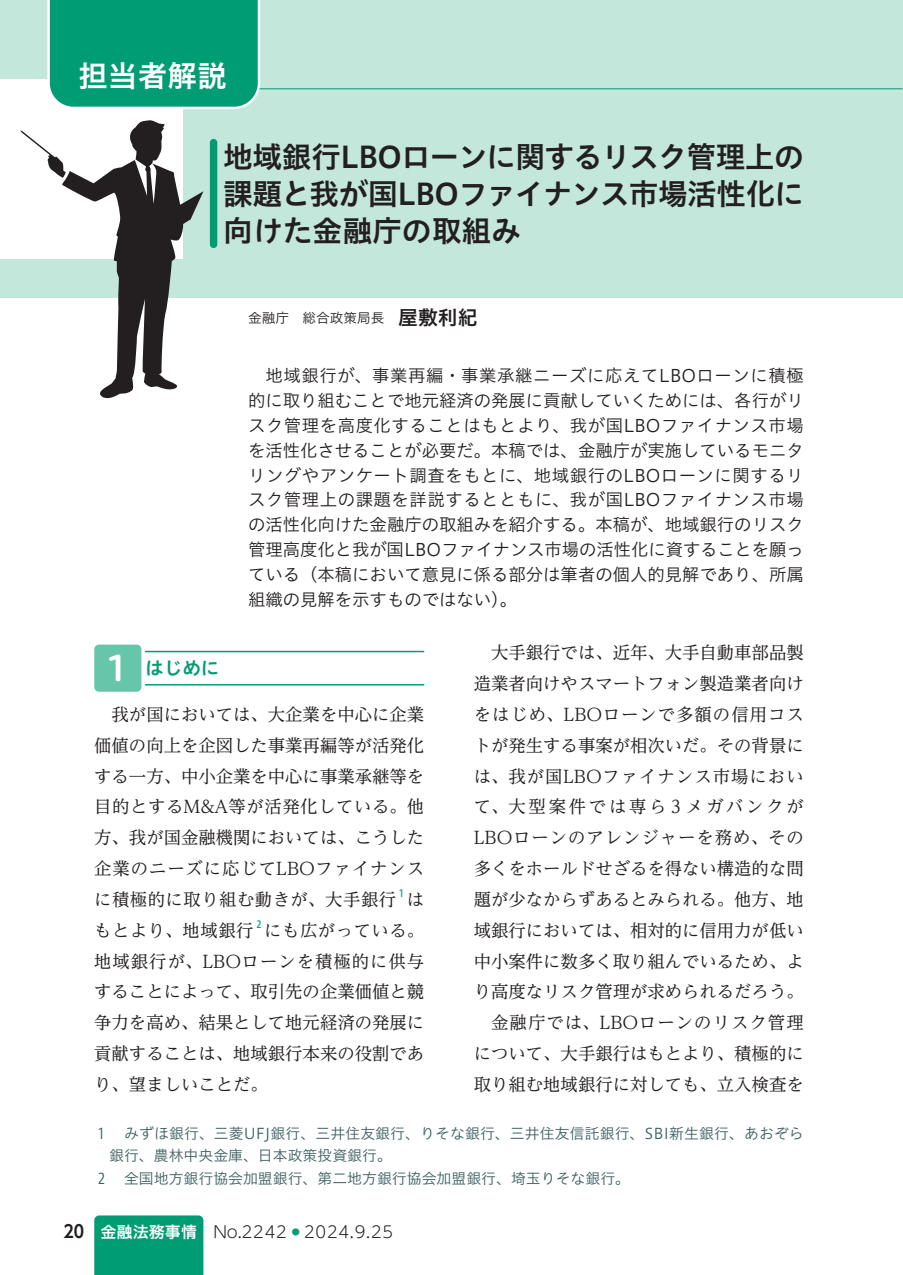
<style>
.page{position:relative;width:903px;height:1275px;background:#fff}
.page>*{position:absolute;margin:0;border:0;box-sizing:border-box;transform-origin:0 0}
.t1{font:29.75px/37.3px "Hiragino UD Sans Std N W6";letter-spacing:-.025em;color:#231f20;text-align:justify}
.t2{font:29.75px "Hiragino UD Sans Std W6";color:#fff}
.t3{font:18.55px "Hiragino UD Sans Std N W6";color:#009c74}
.t4{font:17.32px/30.8px "UD Reimin Pr 6 N";color:#231f20;text-align:justify}
.t5{font:17.32px/24.8px "Hiragino UD Sans Std N W3";color:#231f20;text-align:justify}
.t6{font:17.32px "UD Reimin Pr 6 N";letter-spacing:.03em;color:#231f20}
.t7{font:300 16.1px "UD Shin M Go Pr 6 N";letter-spacing:.05em;color:#231f20}
.t8{font:14.88px "Hiragino UD Sans Std N W3";color:#3e5f61}
.t9{font:13.65px "Hiragino UD Sans Std N W3";color:#231f20}
.t10{font:10.15px "Hiragino UD Sans Std N W5";color:#009c74}
.s1{font-family:"Hiragino UD Sans Std N W6";font-size:19.78px}
.s2{font-family:"Hiragino UD Sans R Std N W6";font-size:34.65px;color:#fff}
.s3{font-family:"UD Shin Go C Oeiz Pr 6 N De B";font-weight:400;font-size:17.32px}
.s4{font-family:"Hiragino UD Sans Std N W6";font-weight:400;color:#fff}
</style>
<div class="page">
<div style="left:0;top:0;width:902px;height:298px;background:#c4e7db"></div>
<div style="left:0;top:80px;width:182px;height:179px;background:#fff"></div>
<svg style="left:20px;top:120px;width:183px;height:279px"></svg>
<hr style="left:233px;top:88px;width:669px;height:1px;background:#009c74">
<div style="left:210px;top:139px;width:7px;height:109px;background:#009c74;border-radius:4px"></div>
<svg style="left:46px;top:0;width:215px;height:110px;background:#0fa17c"></svg>
<hr style="left:145px;top:651px;width:279px;height:1px;background:#009c74">
<hr style="left:145px;top:684px;width:279px;height:1px;background:#009c74">
<div style="left:94px;top:645px;width:47px;height:47px;background:#67c5a9;border-radius:5px"></div>
<div style="left:94px;top:1215px;width:109px;height:60px;background:#009c74"></div>
<h1 class="t2" style="left:78px;top:53px;width:150px">担当者解説</h1>
<h1 class="t1" style="left:223px;top:136px;width:583px">地域銀行LBOローンに関するリスク管理上の課題と我が国LBOファイナンス市場活性化に向けた金融庁の取組み</h1>
<p class="t9" style="left:248px;top:307px;width:231px">金融庁　総合政策局長 <span class="s1">屋敷利紀</span></p>
<p class="t5" style="left:248px;top:362px;width:557px;text-indent:17px">地域銀行が、事業再編・事業承継ニーズに応えてLBOローンに積極的に取り組むことで地元経済の発展に貢献していくためには、各行がリスク管理を高度化することはもとより、我が国LBOファイナンス市場を活性化させることが必要だ。本稿では、金融庁が実施しているモニタリングやアンケート調査をもとに、地域銀行のLBOローンに関するリスク管理上の課題を詳説するとともに、我が国LBOファイナンス市場の活性化向けた金融庁の取組みを紹介する。本稿が、地域銀行のリスク管理高度化と我が国LBOファイナンス市場の活性化に資することを願っている（本稿において意見に係る部分は筆者の個人的見解であり、所属組織の見解を示すものではない）。</p>
<p class="t4" style="left:474px;top:637px;width:331px;text-align:right">大手銀行では、近年、大手自動車部品製造業者向けやスマートフォン製造業者向けをはじめ、LBOローンで多額の信用コストが発生する事案が相次いだ。その背景には、我が国LBOファイナンス市場において、大型案件では専ら 3 メガバンクが<br>LBOローンのアレンジャーを務め、その多くをホールドせざるを得ない構造的な問題が少なからずあるとみられる。他方、地域銀行においては、相対的に信用力が低い中小案件に数多く取り組んでいるため、より高度なリスク管理が求められるだろう。金融庁では、LBOローンのリスク管理について、大手銀行はもとより、積極的に取り組む地域銀行に対しても、立入検査を</p>
<p class="t8" style="left:98px;top:1122px;width:707px">1 　みずほ銀行、三菱UFJ銀行、三井住友銀行、りそな銀行、三井住友信託銀行、SBI新生銀行、あおぞら</p>
<p class="t8" style="left:109px;top:1144px;width:284px">銀行、農林中央金庫、日本政策投資銀行。</p>
<p class="t8" style="left:98px;top:1167px;width:534px">2 　全国地方銀行協会加盟銀行、第二地方銀行協会加盟銀行、埼玉りそな銀行。</p>
<p class="t3" style="left:106px;top:654px;width:115px"><span class="s2">1</span> はじめに</p>
<p class="t4" style="left:94px;top:698px;width:331px;text-indent:17px">我が国においては、大企業を中心に企業価値の向上を企図した事業再編等が活発化する一方、中小企業を中心に事業承継等を目的とするM&amp;A等が活発化している。他方、我が国金融機関においては、こうした企業のニーズに応じてLBOファイナンスに積極的に取り組む動きが、大手銀行</p>
<p class="t10" style="left:399px;top:886px;width:7px">1</p>
<p class="t4" style="left:407px;top:883px;width:19px">は</p>
<p class="t6" style="left:94px;top:916px;width:161px">もとより、地域銀行</p>
<p class="t10" style="left:257px;top:917px;width:7px">2</p>
<p class="t4" style="left:94px;top:914px;width:331px;text-indent:170px">にも広がっている。地域銀行が、LBOローンを積極的に供与することによって、取引先の企業価値と競争力を高め、結果として地元経済の発展に貢献することは、地域銀行本来の役割であり、望ましいことだ。</p>
<p class="t7" style="left:64px;top:1218px;width:331px"><span class="s3">20</span> <span class="s4">金融法務事情</span> No.2242 <sup>●</sup> 2024.9.25</p>
</div>
